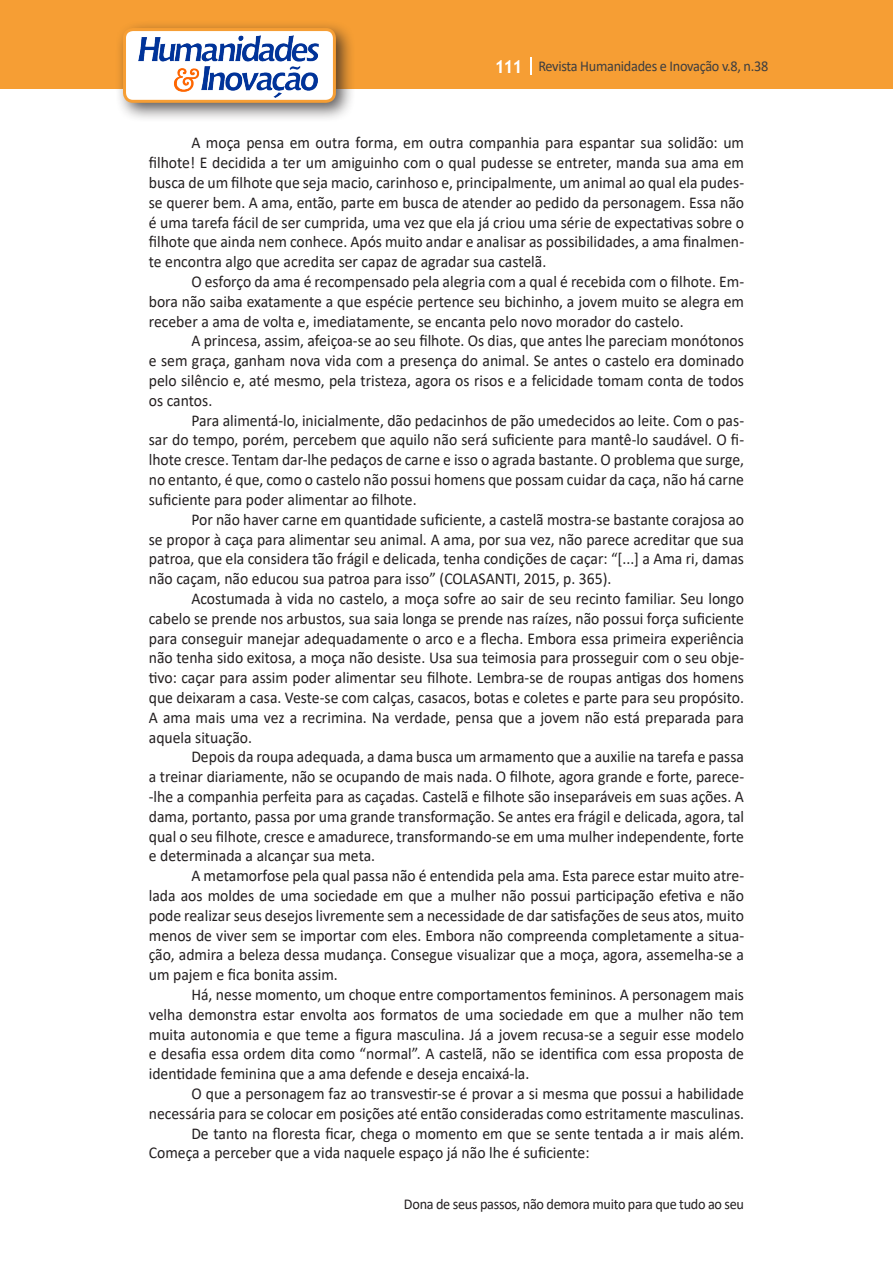
<style>
.page{position:relative;width:893px;height:1263px;background:#fff}
.page>*{position:absolute;margin:0;border:0;box-sizing:border-box;transform-origin:0 0}
.Texto{font:16.5px/19.8px "Calibri";color:#231f20;text-align:justify;scale:.95 1}
.citacao{font:15px "Calibri";letter-spacing:-.02em;color:#231f20;scale:.95 1}
.t1{font:15px "Calibri";letter-spacing:-.02em;color:#3e3e3f;scale:.95 1}
.s1{font-family:"Trebuchet MS";font-weight:700;font-size:18px;color:#fff}
</style>
<div class="page">
<div style="left:0;top:0;width:893px;height:88px;background:#f69e34"></div>
<svg style="left:530px;top:57px;width:2px;height:18px"></svg>
<div style="left:115px;top:20px;width:241px;height:103px;background:#231f20;opacity:.75"></div>
<div style="left:125px;top:30px;width:209px;height:71px;background:#fff;border-radius:9px"></div>
<img style="left:138px;top:35px;width:181px;height:62px">
<div style="left:123px;top:28px;width:213px;height:75px;border:3px solid #f69e34;border-radius:9px"></div>
<p class="t1" style="left:495px;top:56px;width:290px"><span class="s1">111</span> Revista Humanidades e Inovação v.8, n.38</p>
<p class="Texto" style="left:149px;top:133px;width:628px;text-indent:43px">A moça pensa em outra forma, em outra companhia para espantar sua solidão: um filhote! E decidida a ter um amiguinho com o qual pudesse se entreter, manda sua ama em busca de um filhote que seja macio, carinhoso e, principalmente, um animal ao qual ela pudes&shy;se querer bem. A ama, então, parte em busca de atender ao pedido da personagem. Essa não é uma tarefa fácil de ser cumprida, uma vez que ela já criou uma série de expectativas sobre o filhote que ainda nem conhece. Após muito andar e analisar as possibilidades, a ama finalmen&shy;te encontra algo que acredita ser capaz de agradar sua castelã.</p>
<p class="Texto" style="left:149px;top:271px;width:628px;text-indent:43px">O esforço da ama é recompensado pela alegria com a qual é recebida com o filhote. Em&shy;bora não saiba exatamente a que espécie pertence seu bichinho, a jovem muito se alegra em receber a ama de volta e, imediatamente, se encanta pelo novo morador do castelo.</p>
<p class="Texto" style="left:149px;top:331px;width:628px;text-indent:43px">A princesa, assim, afeiçoa-se ao seu filhote. Os dias, que antes lhe pareciam monótonos e sem graça, ganham nova vida com a presença do animal. Se antes o castelo era dominado pelo silêncio e, até mesmo, pela tristeza, agora os risos e a felicidade tomam conta de todos os cantos.</p>
<p class="Texto" style="left:149px;top:410px;width:628px;text-indent:43px">Para alimentá-lo, inicialmente, dão pedacinhos de pão umedecidos ao leite. Com o pas&shy;sar do tempo, porém, percebem que aquilo não será suficiente para mantê-lo saudável. O fi&shy;lhote cresce. Tentam dar-lhe pedaços de carne e isso o agrada bastante. O problema que surge, no entanto, é que, como o castelo não possui homens que possam cuidar da caça, não há carne suficiente para poder alimentar ao filhote.</p>
<p class="Texto" style="left:149px;top:509px;width:628px;text-indent:43px">Por não haver carne em quantidade suficiente, a castelã mostra-se bastante corajosa ao se propor à caça para alimentar seu animal. A ama, por sua vez, não parece acreditar que sua patroa, que ela considera tão frágil e delicada, tenha condições de caçar: “[...] a Ama ri, damas não caçam, não educou sua patroa para isso” (COLASANTI, 2015, p. 365).</p>
<p class="Texto" style="left:149px;top:588px;width:628px;text-indent:43px">Acostumada à vida no castelo, a moça sofre ao sair de seu recinto familiar. Seu longo cabelo se prende nos arbustos, sua saia longa se prende nas raízes, não possui força suficiente para conseguir manejar adequadamente o arco e a flecha. Embora essa primeira experiência não tenha sido exitosa, a moça não desiste. Usa sua teimosia para prosseguir com o seu obje&shy;tivo: caçar para assim poder alimentar seu filhote. Lembra-se de roupas antigas dos homens que deixaram a casa. Veste-se com calças, casacos, botas e coletes e parte para seu propósito.<br>A ama mais uma vez a recrimina. Na verdade, pensa que a jovem não está preparada para aquela situação.</p>
<p class="Texto" style="left:149px;top:746px;width:628px;text-indent:43px">Depois da roupa adequada, a dama busca um armamento que a auxilie na tarefa e passa a treinar diariamente, não se ocupando de mais nada. O filhote, agora grande e forte, parece--lhe a companhia perfeita para as caçadas. Castelã e filhote são inseparáveis em suas ações. A dama, portanto, passa por uma grande transformação. Se antes era frágil e delicada, agora, tal qual o seu filhote, cresce e amadurece, transformando-se em uma mulher independente, forte e determinada a alcançar sua meta.</p>
<p class="Texto" style="left:149px;top:865px;width:628px;text-indent:43px">A metamorfose pela qual passa não é entendida pela ama. Esta parece estar muito atre&shy;lada aos moldes de uma sociedade em que a mulher não possui participação efetiva e não pode realizar seus desejos livremente sem a necessidade de dar satisfações de seus atos, muito menos de viver sem se importar com eles. Embora não compreenda completamente a situa&shy;ção, admira a beleza dessa mudança. Consegue visualizar que a moça, agora, assemelha-se a um pajem e fica bonita assim.</p>
<p class="Texto" style="left:149px;top:984px;width:628px;text-indent:43px">Há, nesse momento, um choque entre comportamentos femininos. A personagem mais velha demonstra estar envolta aos formatos de uma sociedade em que a mulher não tem muita autonomia e que teme a figura masculina. Já a jovem recusa-se a seguir esse modelo e desafia essa ordem dita como “normal”. A castelã, não se identifica com essa proposta de identidade feminina que a ama defende e deseja encaixá-la.</p>
<p class="Texto" style="left:149px;top:1083px;width:628px;text-align:right">O que a personagem faz ao transvestir-se é provar a si mesma que possui a habilidade necessária para se colocar em posições até então consideradas como estritamente masculinas.</p>
<p class="Texto" style="left:149px;top:1123px;width:628px;text-indent:43px">De tanto na floresta ficar, chega o momento em que se sente tentada a ir mais além.<br>Começa a perceber que a vida naquele espaço já não lhe é suficiente:</p>
<p class="citacao" style="left:404px;top:1193px;width:359px">Dona de seus passos, não demora muito para que tudo ao seu</p>
</div>
